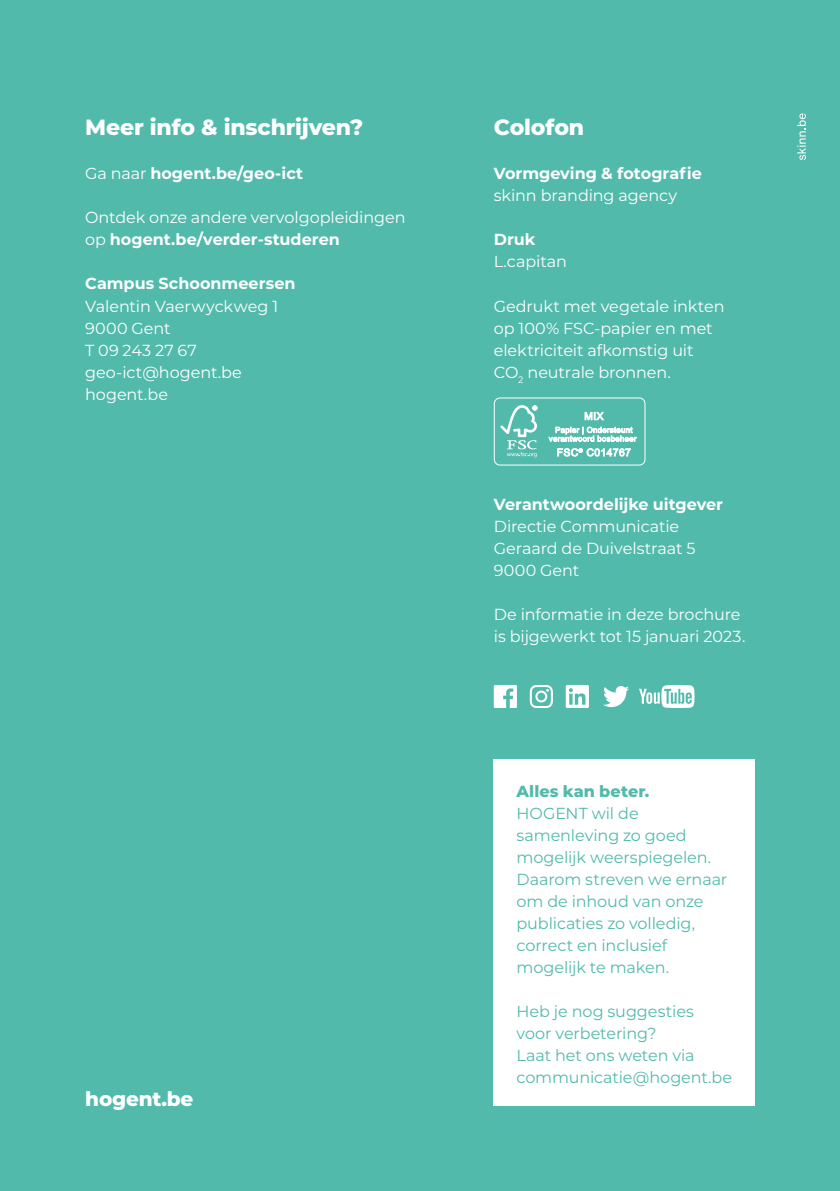
<style>
.page{position:relative;width:840px;height:1191px;background:#fff}
.page>*{position:absolute;margin:0;border:0;box-sizing:border-box;transform-origin:0 0}
.t1{font:800 22px "Montserrat";letter-spacing:-.005em;color:#fff}
.t2{font:800 20px "Montserrat";letter-spacing:-.01em;color:#fff}
.t3{font:16px/22px "Montserrat";letter-spacing:-.005em;color:#fff}
.t4{font:16px/22px "Montserrat";letter-spacing:-.005em;color:#52baab}
.t5{font:700 16px "Montserrat";color:#fff}
.t6{font:800 16px "Montserrat";letter-spacing:.005em;color:#52baab}
.s1{font-weight:400}
.s2{font-weight:700}
</style>
<div class="page">
<div style="left:0;top:0;width:839px;height:1191px;background:#52baab"></div>
<svg style="left:797px;top:113px;width:9px;height:47px"></svg>
<svg style="left:495px;top:401px;width:142px;height:61px"></svg>
<div style="left:493px;top:397px;width:152px;height:68px;border:1px solid #fff;border-radius:6px"></div>
<svg style="left:493px;top:685px;width:23px;height:22px"></svg>
<svg style="left:529px;top:685px;width:23px;height:22px"></svg>
<svg style="left:565px;top:685px;width:23px;height:22px"></svg>
<svg style="left:603px;top:686px;width:25px;height:21px"></svg>
<svg style="left:639px;top:685px;width:55px;height:22px"></svg>
<div style="left:493px;top:759px;width:261px;height:347px;background:#fff"></div>
<h1 class="t1" style="left:85px;top:111px;width:279px">Meer info &amp; inschrijven?</h1>
<p class="t5" style="left:85px;top:162px;width:219px"><span class="s1">Ga naar</span> hogent.be/geo-ict</p>
<p class="t3" style="left:85px;top:206px;width:322px">Ontdek onze andere vervolgopleidingen op <span class="s2">hogent.be/verder-studeren</span></p>
<p class="t5" style="left:85px;top:272px;width:212px">Campus Schoonmeersen</p>
<p class="t3" style="left:85px;top:294px;width:194px">Valentin Vaerwyckweg 1<br>9000 Gent<br>T 09 243 27 67 geo-ict@hogent.be hogent.be</p>
<p class="t2" style="left:85px;top:1084px;width:110px">hogent.be</p>
<h1 class="t1" style="left:493px;top:111px;width:92px">Colofon</h1>
<p class="t5" style="left:493px;top:162px;width:209px">Vormgeving &amp; fotografie</p>
<p class="t3" style="left:493px;top:184px;width:185px">skinn branding agency</p>
<p class="t5" style="left:493px;top:228px;width:43px">Druk</p>
<p class="t3" style="left:493px;top:250px;width:75px">L.capitan</p>
<p class="t3" style="left:493px;top:294px;width:232px">Gedrukt met vegetale inkten op 100% FSC-papier en met elektriciteit afkomstig uit<br>CO<sub>2</sub> neutrale bronnen.</p>
<p class="t5" style="left:493px;top:492px;width:231px">Verantwoordelijke uitgever</p>
<p class="t3" style="left:493px;top:514px;width:203px">Directie Communicatie<br>Geraard de Duivelstraat 5<br>9000 Gent</p>
<p class="t3" style="left:493px;top:602px;width:253px">De informatie in deze brochure is bijgewerkt tot 15 januari 2023.</p>
<p class="t6" style="left:516px;top:779px;width:134px">Alles kan beter.</p>
<p class="t4" style="left:516px;top:802px;width:212px">HOGENT wil de samenleving zo goed mogelijk weerspiegelen.<br>Daarom streven we ernaar om de inhoud van onze publicaties zo volledig, correct en inclusief mogelijk te maken.</p>
<p class="t4" style="left:516px;top:1000px;width:217px">Heb je nog suggesties voor verbetering?<br>Laat het ons weten via communicatie@hogent.be</p>
</div>
